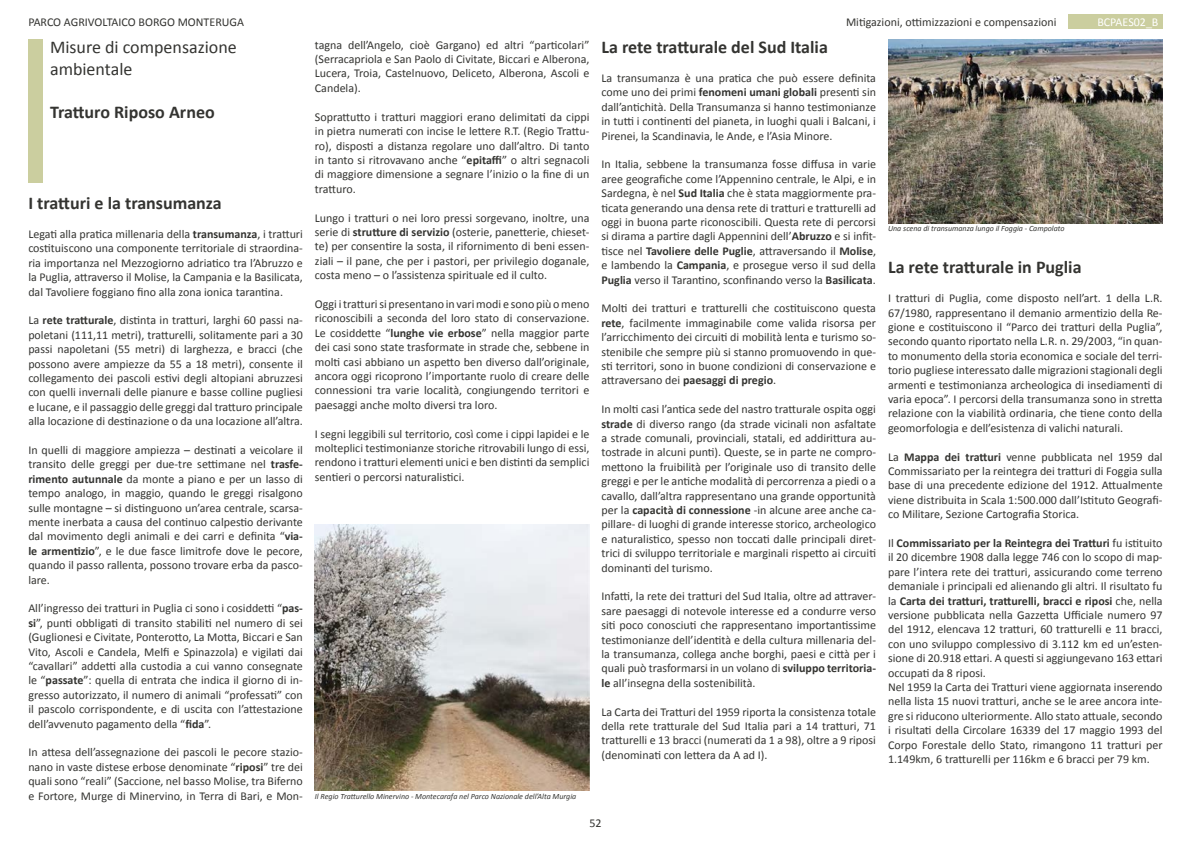
<style>
.page{position:relative;width:1191px;height:842px;background:#fff}
.page>*{position:absolute;margin:0;border:0;box-sizing:border-box;transform-origin:0 0}
.t1{font:700 18px "Calibri";color:#343431}
.t2{font:18px/21.6px "Calibri";color:#343431}
.t3{font:12px/14.4px "Calibri";color:#343431;text-align:justify}
.t4{font:12px "Calibri";color:#fff}
.t5{font:italic 8px "Calibri";color:#343431}
.s1{font-weight:700}
</style>
<div class="page">
<div style="left:1068px;top:14px;width:94px;height:14px;background:#cbce9f"></div>
<div style="left:28px;top:40px;width:15px;height:143px;background:#cbce9f"></div>
<img style="left:315px;top:524px;width:274px;height:266px">
<img style="left:888px;top:40px;width:274px;height:183px">
<p class="t3" style="left:28px;top:14px;width:217px">PARCO AGRIVOLTAICO BORGO MONTERUGA</p>
<p class="t3" style="left:846px;top:14px;width:212px">Mitigazioni, ottimizzazioni e compensazioni</p>
<p class="t4" style="left:1097px;top:14px;width:63px">BCPAES02_B</p>
<h1 class="t2" style="left:50px;top:36px;width:188px">Misure di compensazione ambientale</h1>
<h1 class="t1" style="left:50px;top:101px;width:166px">Tratturo Riposo Arneo</h1>
<h1 class="t1" style="left:28px;top:192px;width:195px">I tratturi e la transumanza</h1>
<p class="t3" style="left:28px;top:227px;width:276px">Legati alla pratica millenaria della <span class="s1">transumanza</span>, i tratturi costituiscono una componente territoriale di straordina&shy;ria importanza nel Mezzogiorno adriatico tra l’Abruzzo e la Puglia, attraverso il Molise, la Campania e la Basilicata, dal Tavoliere foggiano fino alla zona ionica tarantina.</p>
<p class="t3" style="left:28px;top:313px;width:276px">La <span class="s1">rete tratturale</span>, distinta in tratturi, larghi 60 passi na&shy;poletani (111,11 metri), tratturelli, solitamente pari a 30 passi napoletani (55 metri) di larghezza, e bracci (che possono avere ampiezze da 55 a 18 metri), consente il collegamento dei pascoli estivi degli altopiani abruzzesi con quelli invernali delle pianure e basse colline pugliesi e lucane, e il passaggio delle greggi dal tratturo principale alla locazione di destinazione o da una locazione all’altra.</p>
<p class="t3" style="left:28px;top:443px;width:276px">In quelli di maggiore ampiezza – destinati a veicolare il transito delle greggi per due-tre settimane nel <span class="s1">trasfe&shy;rimento autunnale</span> da monte a piano e per un lasso di tempo analogo, in maggio, quando le greggi risalgono sulle montagne – si distinguono un’area centrale, scarsa&shy;mente inerbata a causa del continuo calpestio derivante dal movimento degli animali e dei carri e definita “<span class="s1">via&shy;le armentizio</span>”, e le due fasce limitrofe dove le pecore, quando il passo rallenta, possono trovare erba da pasco&shy;lare.</p>
<p class="t3" style="left:28px;top:601px;width:276px">All’ingresso dei tratturi in Puglia ci sono i cosiddetti “<span class="s1">pas&shy;si</span>”, punti obbligati di transito stabiliti nel numero di sei (Guglionesi e Civitate, Ponterotto, La Motta, Biccari e San Vito, Ascoli e Candela, Melfi e Spinazzola) e vigilati dai “cavallari” addetti alla custodia a cui vanno consegnate le “<span class="s1">passate</span>”: quella di entrata che indica il giorno di in&shy;gresso autorizzato, il numero di animali “professati” con il pascolo corrispondente, e di uscita con l’attestazione dell’avvenuto pagamento della “<span class="s1">fida</span>”.</p>
<p class="t3" style="left:28px;top:745px;width:276px">In attesa dell’assegnazione dei pascoli le pecore stazio&shy;nano in vaste distese erbose denominate “<span class="s1">riposi</span>” tre dei quali sono “reali” (Saccione, nel basso Molise, tra Biferno e Fortore, Murge di Minervino, in Terra di Bari, e Mon-</p>
<p class="t3" style="left:315px;top:38px;width:276px">tagna dell’Angelo, cioè Gargano) ed altri “particolari” (Serracapriola e San Paolo di Civitate, Biccari e Alberona, Lucera, Troia, Castelnuovo, Deliceto, Alberona, Ascoli e Candela).</p>
<p class="t3" style="left:315px;top:110px;width:276px">Soprattutto i tratturi maggiori erano delimitati da cippi in pietra numerati con incise le lettere R.T. (Regio Trattu&shy;ro), disposti a distanza regolare uno dall’altro. Di tanto in tanto si ritrovavano anche “<span class="s1">epitaffi</span>” o altri segnacoli di maggiore dimensione a segnare l’inizio o la fine di un tratturo.</p>
<p class="t3" style="left:315px;top:210px;width:276px">Lungo i tratturi o nei loro pressi sorgevano, inoltre, una serie di <span class="s1">strutture di servizio</span> (osterie, panetterie, chieset&shy;te) per consentire la sosta, il rifornimento di beni essen&shy;ziali – il pane, che per i pastori, per privilegio doganale, costa meno – o l’assistenza spirituale ed il culto.</p>
<p class="t3" style="left:315px;top:297px;width:276px">Oggi i tratturi si presentano in vari modi e sono più o meno riconoscibili a seconda del loro stato di conservazione.<br>Le cosiddette “<span class="s1">lunghe vie erbose</span>” nella maggior parte dei casi sono state trasformate in strade che, sebbene in molti casi abbiano un aspetto ben diverso dall’originale, ancora oggi ricoprono l’importante ruolo di creare delle connessioni tra varie località, congiungendo territori e paesaggi anche molto diversi tra loro.</p>
<p class="t3" style="left:315px;top:426px;width:276px">I segni leggibili sul territorio, così come i cippi lapidei e le molteplici testimonianze storiche ritrovabili lungo di essi, rendono i tratturi elementi unici e ben distinti da semplici sentieri o percorsi naturalistici.</p>
<h1 class="t1" style="left:601px;top:36px;width:228px">La rete tratturale del Sud Italia</h1>
<p class="t3" style="left:601px;top:71px;width:276px">La transumanza è una pratica che può essere definita come uno dei primi <span class="s1">fenomeni umani globali</span> presenti sin dall’antichità. Della Transumanza si hanno testimonianze in tutti i continenti del pianeta, in luoghi quali i Balcani, i Pirenei, la Scandinavia, le Ande, e l’Asia Minore.</p>
<p class="t3" style="left:601px;top:157px;width:276px">In Italia, sebbene la transumanza fosse diffusa in varie aree geografiche come l’Appennino centrale, le Alpi, e in Sardegna, è nel <span class="s1">Sud Italia</span> che è stata maggiormente pra&shy;ticata generando una densa rete di tratturi e tratturelli ad oggi in buona parte riconoscibili. Questa rete di percorsi si dirama a partire dagli Appennini dell’<span class="s1">Abruzzo</span> e si infit&shy;tisce nel <span class="s1">Tavoliere delle Puglie</span>, attraversando il <span class="s1">Molise</span>, e lambendo la <span class="s1">Campania</span>, e prosegue verso il sud della <span class="s1">Puglia</span> verso il Tarantino, sconfinando verso la <span class="s1">Basilicata</span>.</p>
<p class="t3" style="left:601px;top:301px;width:276px">Molti dei tratturi e tratturelli che costituiscono questa <span class="s1">rete</span>, facilmente immaginabile come valida risorsa per l’arricchimento dei circuiti di mobilità lenta e turismo so&shy;stenibile che sempre più si stanno promuovendo in que&shy;sti territori, sono in buone condizioni di conservazione e attraversano dei <span class="s1">paesaggi di pregio</span>.</p>
<p class="t3" style="left:601px;top:402px;width:276px">In molti casi l’antica sede del nastro tratturale ospita oggi <span class="s1">strade</span> di diverso rango (da strade vicinali non asfaltate a strade comunali, provinciali, statali, ed addirittura au&shy;tostrade in alcuni punti). Queste, se in parte ne compro&shy;mettono la fruibilità per l’originale uso di transito delle greggi e per le antiche modalità di percorrenza a piedi o a cavallo, dall’altra rappresentano una grande opportunità per la <span class="s1">capacità di connessione</span> -in alcune aree anche ca&shy;pillare- di luoghi di grande interesse storico, archeologico e naturalistico, spesso non toccati dalle principali diret&shy;trici di sviluppo territoriale e marginali rispetto ai circuiti dominanti del turismo.</p>
<p class="t3" style="left:601px;top:589px;width:276px">Infatti, la rete dei tratturi del Sud Italia, oltre ad attraver&shy;sare paesaggi di notevole interesse ed a condurre verso siti poco conosciuti che rappresentano importantissime testimonianze dell’identità e della cultura millenaria del&shy;la transumanza, collega anche borghi, paesi e città per i quali può trasformarsi in un volano di <span class="s1">sviluppo territoria&shy;le</span> all’insegna della sostenibilità.</p>
<p class="t3" style="left:601px;top:704px;width:276px">La Carta dei Tratturi del 1959 riporta la consistenza totale della rete tratturale del Sud Italia pari a 14 tratturi, 71 tratturelli e 13 bracci (numerati da 1 a 98), oltre a 9 riposi (denominati con lettera da A ad I).</p>
<p class="t5" style="left:315px;top:791px;width:263px">Il Regio Tratturello Minervino - Montecarafa nel Parco Nazionale dell’Alta Murgia</p>
<p class="t3" style="left:589px;top:816px;width:14px">52</p>
<p class="t5" style="left:888px;top:223px;width:178px">Una scena di transumanza lungo il Foggia - Campolato</p>
<h1 class="t1" style="left:888px;top:256px;width:195px">La rete tratturale in Puglia</h1>
<p class="t3" style="left:888px;top:291px;width:276px">I tratturi di Puglia, come disposto nell’art. 1 della L.R.<br>67/1980, rappresentano il demanio armentizio della Re&shy;gione e costituiscono il “Parco dei tratturi della Puglia”, secondo quanto riportato nella L.R. n. 29/2003, “in quan&shy;to monumento della storia economica e sociale del terri&shy;torio pugliese interessato dalle migrazioni stagionali degli armenti e testimonianza archeologica di insediamenti di varia epoca”. I percorsi della transumanza sono in stretta relazione con la viabilità ordinaria, che tiene conto della geomorfologia e dell’esistenza di valichi naturali.</p>
<p class="t3" style="left:888px;top:449px;width:276px">La <span class="s1">Mappa dei tratturi</span> venne pubblicata nel 1959 dal Commissariato per la reintegra dei tratturi di Foggia sulla base di una precedente edizione del 1912. Attualmente viene distribuita in Scala 1:500.000 dall’Istituto Geografi&shy;co Militare, Sezione Cartografia Storica.</p>
<p class="t3" style="left:888px;top:536px;width:276px;text-align:left">Il <span class="s1">Commissariato per la Reintegra dei Tratturi</span> fu istituito il 20 dicembre 1908 dalla legge 746 con lo scopo di map&shy;pare l’intera rete dei tratturi, assicurando come terreno demaniale i principali ed alienando gli altri. Il risultato fu la <span class="s1">Carta dei tratturi, tratturelli, bracci e riposi</span> che, nella versione pubblicata nella Gazzetta Ufficiale numero 97 del 1912, elencava 12 tratturi, 60 tratturelli e 11 bracci, con uno sviluppo complessivo di 3.112 km ed un’esten&shy;sione di 20.918 ettari. A questi si aggiungevano 163 ettari occupati da 8 riposi.<br>Nel 1959 la Carta dei Tratturi viene aggiornata inserendo nella lista 15 nuovi tratturi, anche se le aree ancora inte&shy;gre si riducono ulteriormente. Allo stato attuale, secondo i risultati della Circolare 16339 del 17 maggio 1993 del Corpo Forestale dello Stato, rimangono 11 tratturi per 1.149km, 6 tratturelli per 116km e 6 bracci per 79 km.</p>
</div>
